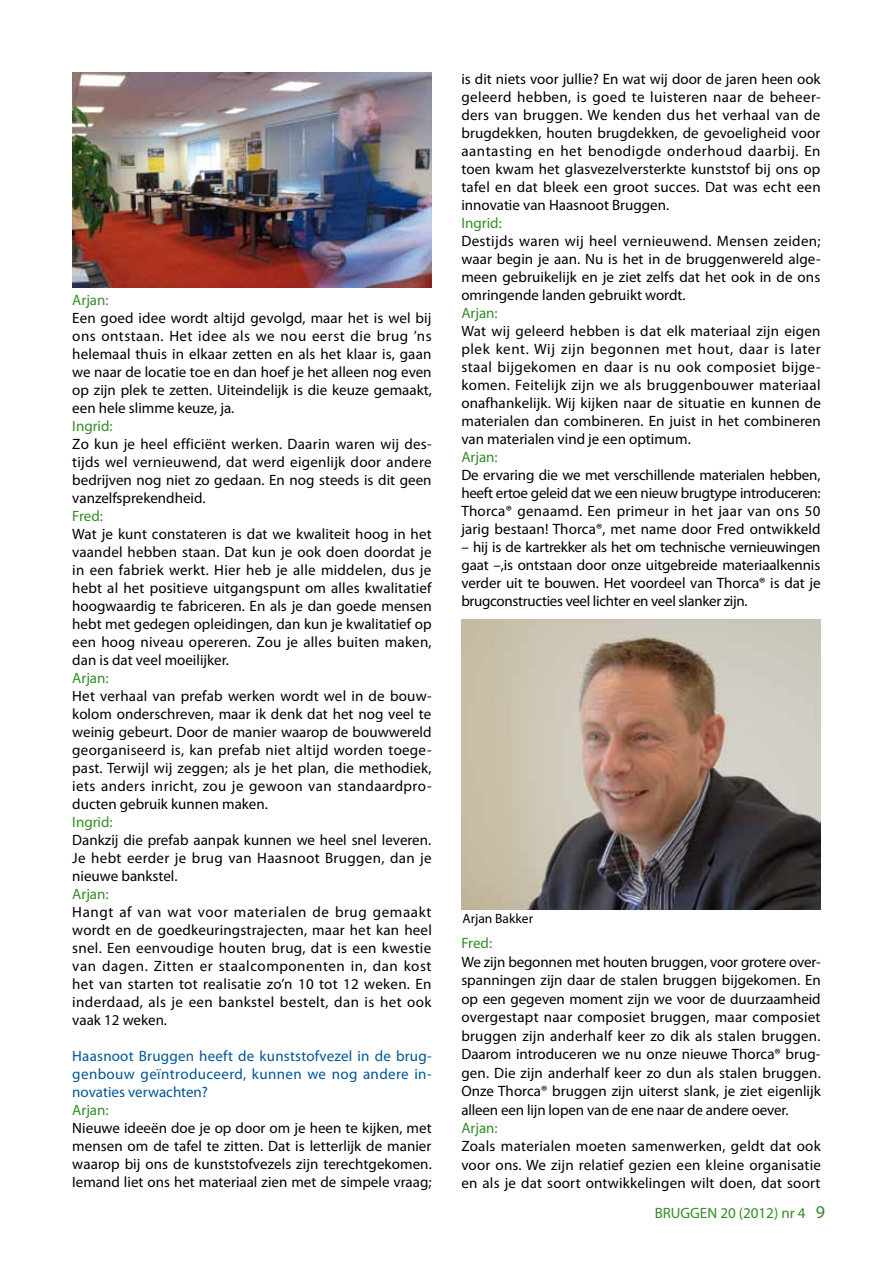
<style>
.page{position:relative;width:893px;height:1263px;background:#fff}
.page>*{position:absolute;margin:0;border:0;box-sizing:border-box;transform-origin:0 0}
.t1{font:15px/18px "Myriad Pro";color:#000;text-align:justify}
.t2{font:15px/18px "Myriad Pro";letter-spacing:.02em;color:#005697;text-align:justify}
.t3{font:15px "Myriad Pro";color:#338c26}
.t4{font:13.5px "Myriad Pro";color:#000}
.s1{font-size:18px}
</style>
<div class="page">
<img style="left:461px;top:619px;width:360px;height:290px">
<img style="left:72px;top:72px;width:360px;height:215px">
<p class="t3" style="left:72px;top:291px;width:38px">Arjan:</p>
<p class="t1" style="left:72px;top:309px;width:361px">Een goed idee wordt altijd gevolgd, maar het is wel bij ons ontstaan. Het idee als we nou eerst die brug ’ns helemaal thuis in elkaar zetten en als het klaar is, gaan we naar de locatie toe en dan hoef je het alleen nog even op zijn plek te zetten. Uiteindelijk is die keuze gemaakt, een hele slimme keuze, ja.</p>
<p class="t3" style="left:72px;top:417px;width:42px">Ingrid:</p>
<p class="t1" style="left:72px;top:435px;width:361px">Zo kun je heel efficiënt werken. Daarin waren wij des&shy;tijds wel vernieuwend, dat werd eigenlijk door andere bedrijven nog niet zo gedaan. En nog steeds is dit geen vanzelfsprekendheid.</p>
<p class="t3" style="left:72px;top:507px;width:32px">Fred:</p>
<p class="t1" style="left:72px;top:525px;width:361px">Wat je kunt constateren is dat we kwaliteit hoog in het vaandel hebben staan. Dat kun je ook doen doordat je in een fabriek werkt. Hier heb je alle middelen, dus je hebt al het positieve uitgangspunt om alles kwalitatief hoogwaardig te fabriceren. En als je dan goede mensen hebt met gedegen opleidingen, dan kun je kwalitatief op een hoog niveau opereren. Zou je alles buiten maken, dan is dat veel moeilijker.</p>
<p class="t3" style="left:72px;top:669px;width:38px">Arjan:</p>
<p class="t1" style="left:72px;top:687px;width:361px">Het verhaal van prefab werken wordt wel in de bouw&shy;kolom onderschreven, maar ik denk dat het nog veel te weinig gebeurt. Door de manier waarop de bouwwereld georganiseerd is, kan prefab niet altijd worden toege&shy;past. Terwijl wij zeggen; als je het plan, die methodiek, iets anders inricht, zou je gewoon van standaardpro&shy;ducten gebruik kunnen maken.</p>
<p class="t3" style="left:72px;top:813px;width:42px">Ingrid:</p>
<p class="t1" style="left:72px;top:831px;width:361px">Dankzij die prefab aanpak kunnen we heel snel leveren.<br>Je hebt eerder je brug van Haasnoot Bruggen, dan je nieuwe bankstel.</p>
<p class="t3" style="left:72px;top:885px;width:38px">Arjan:</p>
<p class="t1" style="left:72px;top:903px;width:361px">Hangt af van wat voor materialen de brug gemaakt wordt en de goedkeuringstrajecten, maar het kan heel snel. Een eenvoudige houten brug, dat is een kwestie van dagen. Zitten er staalcomponenten in, dan kost het van starten tot realisatie zo’n 10 tot 12 weken. En inderdaad, als je een bankstel bestelt, dan is het ook vaak 12 weken.</p>
<p class="t2" style="left:72px;top:1047px;width:361px">Haasnoot Bruggen heeft de kunststofvezel in de brug&shy;genbouw geïntroduceerd, kunnen we nog andere in&shy;novaties verwachten?</p>
<p class="t3" style="left:72px;top:1101px;width:38px">Arjan:</p>
<p class="t1" style="left:72px;top:1119px;width:361px">Nieuwe ideeën doe je op door om je heen te kijken, met mensen om de tafel te zitten. Dat is letterlijk de manier waarop bij ons de kunststofvezels zijn terechtgekomen.<br>Iemand liet ons het materiaal zien met de simpele vraag;</p>
<p class="t1" style="left:461px;top:70px;width:361px">is dit niets voor jullie? En wat wij door de jaren heen ook geleerd hebben, is goed te luisteren naar de beheer&shy;ders van bruggen. We kenden dus het verhaal van de brugdekken, houten brugdekken, de gevoeligheid voor aantasting en het benodigde onderhoud daarbij. En toen kwam het glasvezelversterkte kunststof bij ons op tafel en dat bleek een groot succes. Dat was echt een innovatie van Haasnoot Bruggen.</p>
<p class="t3" style="left:461px;top:214px;width:42px">Ingrid:</p>
<p class="t1" style="left:461px;top:232px;width:361px">Destijds waren wij heel vernieuwend. Mensen zeiden; waar begin je aan. Nu is het in de bruggenwereld alge&shy;meen gebruikelijk en je ziet zelfs dat het ook in de ons omringende landen gebruikt wordt.</p>
<p class="t3" style="left:461px;top:304px;width:38px">Arjan:</p>
<p class="t1" style="left:461px;top:322px;width:361px">Wat wij geleerd hebben is dat elk materiaal zijn eigen plek kent. Wij zijn begonnen met hout, daar is later staal bijgekomen en daar is nu ook composiet bijge&shy;komen. Feitelijk zijn we als bruggenbouwer materiaal onafhankelijk. Wij kijken naar de situatie en kunnen de materialen dan combineren. En juist in het combineren van materialen vind je een optimum.</p>
<p class="t3" style="left:461px;top:448px;width:38px">Arjan:</p>
<p class="t1" style="left:461px;top:466px;width:361px">De ervaring die we met verschillende materialen hebben, heeft ertoe geleid dat we een nieuw brugtype introduceren:<br>Thorca® genaamd. Een primeur in het jaar van ons 50 jarig bestaan! Thorca®, met name door Fred ontwikkeld</p>
<p class="t1" style="left:461px;top:538px;width:361px">– hij is de kartrekker als het om technische vernieuwingen gaat –,is ontstaan door onze uitgebreide materiaalkennis verder uit te bouwen. Het voordeel van Thorca® is dat je brugconstructies veel lichter en veel slanker zijn.</p>
<p class="t4" style="left:462px;top:910px;width:72px">Arjan Bakker</p>
<p class="t3" style="left:461px;top:934px;width:32px">Fred:</p>
<p class="t1" style="left:461px;top:952px;width:361px;line-height:18.5px">We zijn begonnen met houten bruggen, voor grotere over&shy;spanningen zijn daar de stalen bruggen bijgekomen. En op een gegeven moment zijn we voor de duurzaamheid overgestapt naar composiet bruggen, maar composiet bruggen zijn anderhalf keer zo dik als stalen bruggen.<br>Daarom introduceren we nu onze nieuwe Thorca® brug&shy;gen. Die zijn anderhalf keer zo dun als stalen bruggen.<br>Onze Thorca® bruggen zijn uiterst slank, je ziet eigenlijk alleen een lijn lopen van de ene naar de andere oever.</p>
<p class="t3" style="left:461px;top:1119px;width:38px">Arjan:</p>
<p class="t1" style="left:461px;top:1137px;width:361px;line-height:18.5px">Zoals materialen moeten samenwerken, geldt dat ook voor ons. We zijn relatief gezien een kleine organisatie en als je dat soort ontwikkelingen wilt doen, dat soort</p>
<p class="t3" style="left:655px;top:1204px;width:172px">BRUGGEN 20 (2012) nr 4 <span class="s1">9</span></p>
</div>
